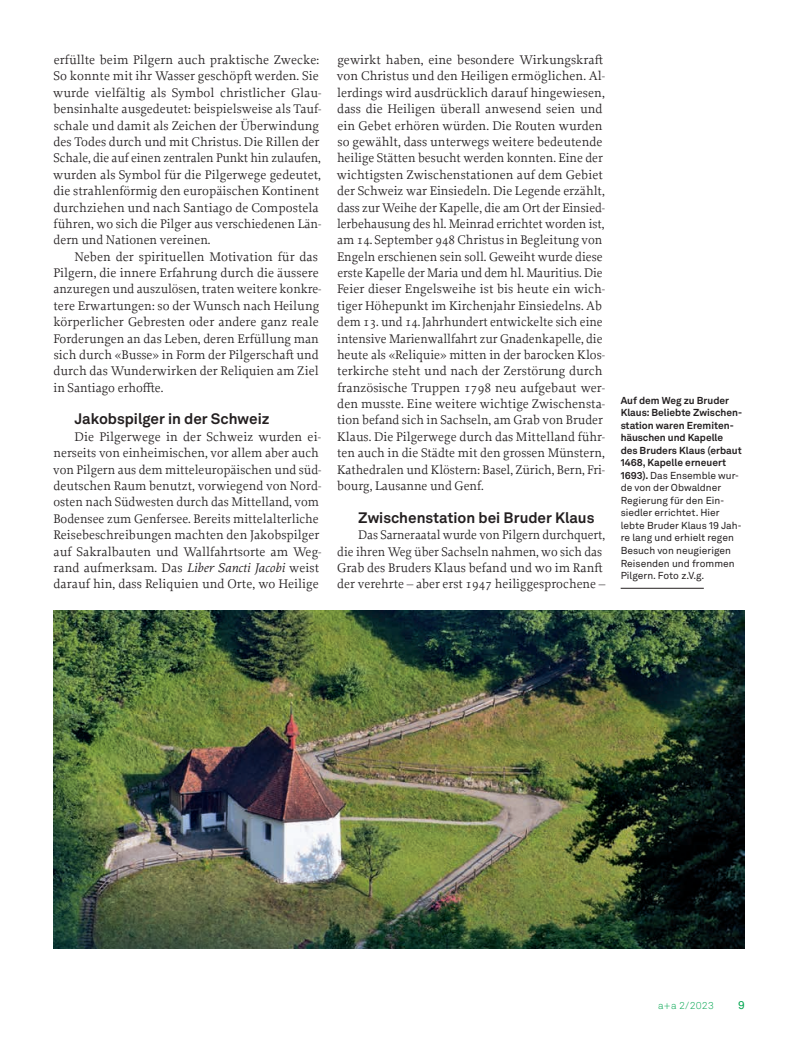
<style>
.page{position:relative;width:798px;height:1046px;background:#fff}
.page>*{position:absolute;margin:0;border:0;box-sizing:border-box;transform-origin:0 0}
.t1{font:700 15px "Akkurat LL";color:#231f20}
.t2{font:13.12px/16.4px "Proforma";color:#231f20}
.t3{font:11.25px "Akkurat LL";color:#00a54f}
.t4{font:10px/12.5px "Akkurat LL";color:#231f20}
.t5{font:300 10px "Akkurat LL";color:#00a54f}
.s1{font-style:italic}
.s2{font-weight:700}
</style>
<div class="page">
<img style="left:53px;top:610px;width:691px;height:338px">
<hr style="left:620px;top:588px;width:83px;height:1px;background:#231f20">
<p class="t2" style="left:53px;top:51px;width:270px">erfüllte beim Pilgern auch praktische Zwecke:<br>So konnte mit ihr Wasser geschöpft werden. Sie wurde vielfältig als Symbol christlicher Glau&shy;bensinhalte ausgedeutet: beispielsweise als Tauf&shy;schale und damit als Zeichen der Überwindung des Todes durch und mit Christus. Die Rillen der Schale, die auf einen zentralen Punkt hin zulaufen, wurden als Symbol für die Pilgerwege gedeutet, die strahlenförmig den europäischen Kontinent durchziehen und nach Santiago de Compostela führen, wo sich die Pilger aus verschiedenen Län&shy;dern und Nationen vereinen.</p>
<p class="t2" style="left:53px;top:248px;width:269px;text-indent:21px">Neben der spirituellen Motivation für das Pilgern, die innere Erfahrung durch die äussere anzuregen und auszulösen, traten weitere konkre&shy;tere Erwartungen: so der Wunsch nach Heilung körperlicher Gebresten oder andere ganz reale Forderungen an das Leben, deren Erfüllung man sich durch «Busse» in Form der Pilgerschaft und durch das Wunderwirken der Reliquien am Ziel in Santiago erhoffte.</p>
<p class="t1" style="left:74px;top:407px;width:196px">Jakobspilger in der Schweiz</p>
<p class="t2" style="left:53px;top:428px;width:270px;text-indent:21px">Die Pilgerwege in der Schweiz wurden ei&shy;nerseits von einheimischen, vor allem aber auch von Pilgern aus dem mitteleuropäischen und süd&shy;deutschen Raum benutzt, vorwiegend von Nord&shy;osten nach Südwesten durch das Mittelland, vom Bodensee zum Genfersee. Bereits mittelalterliche Reisebeschreibungen machten den Jakobspilger auf Sakralbauten und Wallfahrtsorte am Weg&shy;rand aufmerksam. Das <span class="s1">Liber Sancti Jacobi</span> weist darauf hin, dass Reliquien und Orte, wo Heilige</p>
<p class="t2" style="left:337px;top:51px;width:270px">gewirkt haben, eine besondere Wirkungskraft von Christus und den Heiligen ermöglichen. Al&shy;lerdings wird ausdrücklich darauf hingewiesen, dass die Heiligen überall anwesend seien und ein Gebet erhören würden. Die Routen wurden so gewählt, dass unterwegs weitere bedeutende heilige Stätten besucht werden konnten. Eine der wichtigsten Zwischenstationen auf dem Gebiet der Schweiz war Einsiedeln. Die Legende erzählt, dass zur Weihe der Kapelle, die am Ort der Einsied&shy;lerbehausung des hl. Meinrad errichtet worden ist, am 14. September 948 Christus in Begleitung von Engeln erschienen sein soll. Geweiht wurde diese erste Kapelle der Maria und dem hl. Mauritius. Die Feier dieser Engelsweihe ist bis heute ein wich&shy;tiger Höhepunkt im Kirchenjahr Einsiedelns. Ab dem 13. und 14.Jahrhundert entwickelte sich eine intensive Marienwallfahrt zur Gnadenkapelle, die heute als «Reliquie» mitten in der barocken Klos&shy;terkirche steht und nach der Zerstörung durch französische Truppen 1798 neu aufgebaut wer&shy;den musste. Eine weitere wichtige Zwischensta&shy;tion befand sich in Sachseln, am Grab von Bruder Klaus. Die Pilgerwege durch das Mittelland führ&shy;ten auch in die Städte mit den grossen Münstern, Kathedralen und Klöstern: Basel, Zürich, Bern, Fri&shy;bourg, Lausanne und Genf.</p>
<p class="t1" style="left:358px;top:506px;width:237px">Zwischenstation bei Bruder Klaus</p>
<p class="t2" style="left:337px;top:526px;width:270px;text-indent:21px">Das Sarneraatal wurde von Pilgern durchquert, die ihren Weg über Sachseln nahmen, wo sich das Grab des Bruders Klaus befand und wo im Ranft der verehrte – aber erst 1947 heiliggesprochene –</p>
<p class="t4" style="left:620px;top:393px;width:123px"><span class="s2">Auf dem Weg zu Bruder<br>Klaus: Beliebte Zwischen&shy;station waren Eremiten&shy;häuschen und Kapelle des Bruders Klaus (erbaut<br>1468, Kapelle erneuert<br>1693).</span> Das Ensemble wur&shy;de von der Obwaldner<br>Regierung für den Ein&shy;siedler errichtet. Hier lebte Bruder Klaus 19 Jah&shy;re lang und erhielt regen<br>Besuch von neugierigen<br>Reisenden und frommen<br>Pilgern. Foto z.V.g.</p>
<p class="t5" style="left:657px;top:998px;width:57px">a+a 2/2023</p>
<p class="t3" style="left:737px;top:996px;width:8px">9</p>
</div>
